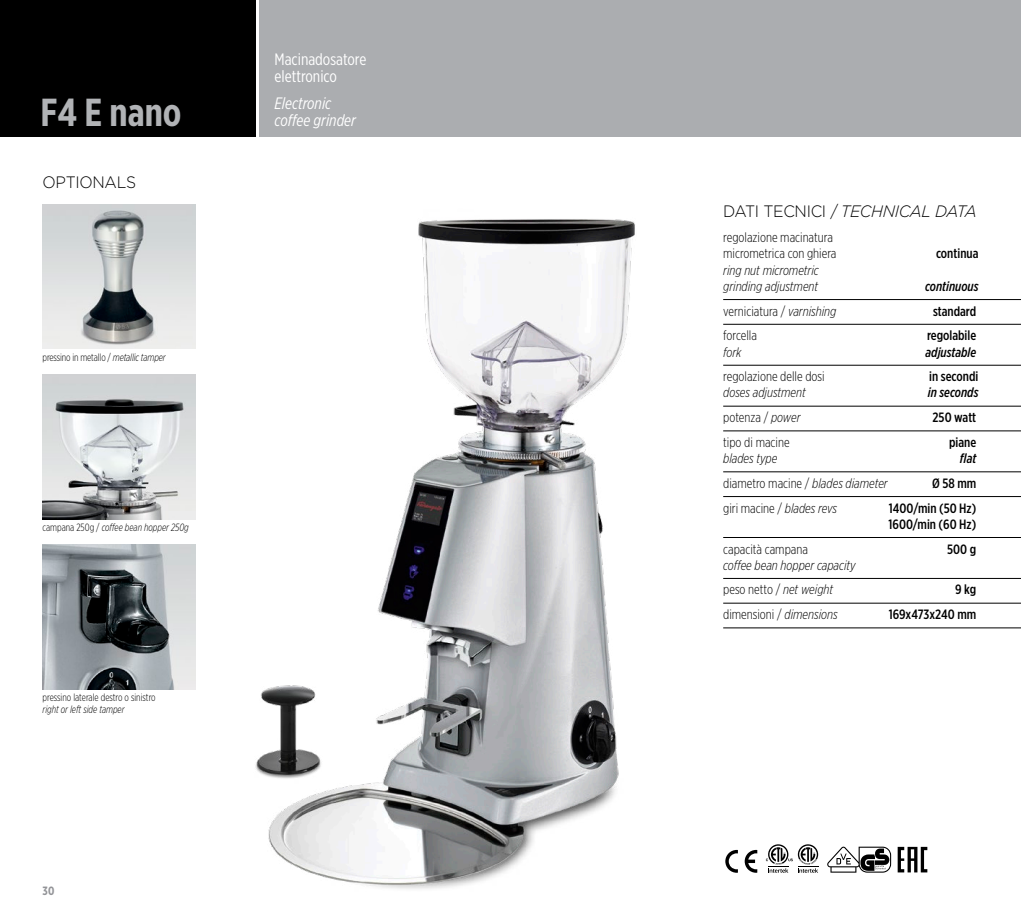
<style>
.page{position:relative;width:1021px;height:915px;background:#fff}
.page>*{position:absolute;margin:0;border:0;box-sizing:border-box;transform-origin:0 0}
.t1{font:700 39px "Gotham X Narrow";color:#b1b3b6}
.t2{font:16.5px/16.5px "Gotham X Narrow";color:#fff}
.t3{font:italic 300 16.5px "Gotham";letter-spacing:-.02em;color:#000;scale:.95 1}
.t4{font:italic 16.5px "Gotham X Narrow";color:#fff}
.t5{font:300 16.5px "Gotham";letter-spacing:-.02em;color:#000;scale:.95 1}
.t6{font:300 13.5px/16.2px "Gotham X Narrow";color:#000}
.t7{font:italic 300 13.5px/16.2px "Gotham X Narrow";color:#000}
.t8{font:500 13.5px/16.2px "Gotham X Narrow";color:#000}
.t9{font:italic 500 13.5px "Gotham X Narrow";color:#000}
.t10{font:700 12px "Gotham X Narrow";color:#939498}
.t11{font:300 10.5px "Gotham X Narrow";letter-spacing:-.005em;color:#000;scale:.95 1}
.t12{font:italic 300 10.5px "Gotham X Narrow";color:#000;scale:.95 1}
.s1{font-style:italic}
.s2{font-style:normal}
</style>
<div class="page">
<hr style="left:1020px;top:0;width:1px;height:136px;background:#000">
<div style="left:259px;top:0;width:761px;height:136px;background:#abadb0"></div>
<img style="left:268px;top:219px;width:367px;height:670px">
<img style="left:255px;top:674px;width:80px;height:110px">
<div style="left:0;top:0;width:255px;height:136px;background:#000"></div>
<hr style="left:723px;top:299px;width:297px;height:1px;background:#000">
<hr style="left:723px;top:324px;width:297px;height:1px;background:#000">
<hr style="left:723px;top:365px;width:297px;height:1px;background:#000">
<hr style="left:723px;top:406px;width:297px;height:1px;background:#000">
<hr style="left:723px;top:430px;width:297px;height:1px;background:#000">
<hr style="left:723px;top:471px;width:297px;height:1px;background:#000">
<hr style="left:723px;top:496px;width:297px;height:1px;background:#000">
<hr style="left:723px;top:537px;width:297px;height:1px;background:#000">
<hr style="left:723px;top:578px;width:297px;height:1px;background:#000">
<hr style="left:723px;top:602px;width:297px;height:1px;background:#000">
<hr style="left:723px;top:627px;width:297px;height:1px;background:#000">
<svg style="left:744px;top:849px;width:13px;height:23px"></svg>
<svg style="left:725px;top:849px;width:13px;height:23px"></svg>
<svg style="left:765px;top:844px;width:53px;height:28px"></svg>
<svg style="left:827px;top:846px;width:64px;height:26px"></svg>
<svg style="left:897px;top:846px;width:30px;height:26px"></svg>
<img style="left:43px;top:374px;width:153px;height:145px">
<img style="left:43px;top:204px;width:153px;height:145px">
<img style="left:43px;top:544px;width:153px;height:145px">
<h1 class="t1" style="left:40px;top:88px;width:142px">F4 E nano</h1>
<p class="t5" style="left:43px;top:171px;width:100px">OPTIONALS</p>
<p class="t11" style="left:43px;top:350px;width:131px">pressino in metallo / <span class="s1">metallic tamper</span></p>
<p class="t12" style="left:43px;top:521px;width:155px"><span class="s2">campana 250g /</span> coffee bean hopper 250g</p>
<p class="t11" style="left:43px;top:691px;width:121px">pressino laterale destro o sinistro</p>
<p class="t12" style="left:43px;top:703px;width:88px">right or left side tamper</p>
<p class="t10" style="left:43px;top:882px;width:13px">30</p>
<p class="t2" style="left:274px;top:51px;width:93px">Macinadosatore elettronico</p>
<p class="t4" style="left:274px;top:93px;width:58px">Electronic</p>
<p class="t4" style="left:274px;top:110px;width:83px">coffee grinder</p>
<p class="t3" style="left:723px;top:201px;width:268px"><span class="s2">DATI TECNICI /</span> TECHNICAL DATA</p>
<p class="t6" style="left:723px;top:229px;width:115px">regolazione macinatura micrometrica con ghiera</p>
<p class="t8" style="left:936px;top:245px;width:44px">continua</p>
<p class="t7" style="left:723px;top:261px;width:97px">ring nut micrometric grinding adjustment</p>
<p class="t9" style="left:925px;top:278px;width:55px">continuous</p>
<p class="t6" style="left:723px;top:302px;width:115px">verniciatura / <span class="s1">varnishing</span></p>
<p class="t8" style="left:933px;top:302px;width:45px">standard</p>
<p class="t6" style="left:723px;top:327px;width:35px">forcella</p>
<p class="t8" style="left:927px;top:327px;width:51px">regolabile</p>
<p class="t7" style="left:723px;top:343px;width:20px">fork</p>
<p class="t9" style="left:925px;top:343px;width:52px">adjustable</p>
<p class="t6" style="left:723px;top:368px;width:103px">regolazione delle dosi</p>
<p class="t8" style="left:929px;top:368px;width:51px">in secondi</p>
<p class="t7" style="left:723px;top:384px;width:84px">doses adjustment</p>
<p class="t9" style="left:927px;top:384px;width:52px">in seconds</p>
<p class="t6" style="left:723px;top:409px;width:79px">potenza / <span class="s1">power</span></p>
<p class="t8" style="left:932px;top:409px;width:45px">250 watt</p>
<p class="t6" style="left:723px;top:433px;width:68px">tipo di macine</p>
<p class="t8" style="left:949px;top:434px;width:29px">piane</p>
<p class="t7" style="left:723px;top:450px;width:56px">blades type</p>
<p class="t9" style="left:959px;top:450px;width:18px">flat</p>
<p class="t6" style="left:723px;top:474px;width:166px">diametro macine / <span class="s1">blades diameter</span></p>
<p class="t8" style="left:932px;top:474px;width:46px">Ø 58 mm</p>
<p class="t6" style="left:723px;top:499px;width:115px">giri macine / <span class="s1">blades revs</span></p>
<p class="t8" style="left:888px;top:499px;width:89px">1400/min (50 Hz)<br>1600/min (60 Hz)</p>
<p class="t6" style="left:723px;top:540px;width:86px">capacità campana</p>
<p class="t8" style="left:947px;top:540px;width:31px">500 g</p>
<p class="t7" style="left:723px;top:552px;width:134px;line-height:24.8px">coffee bean hopper capacity <span class="s2">peso netto /</span> net weight</p>
<p class="t8" style="left:955px;top:581px;width:23px">9 kg</p>
<p class="t6" style="left:723px;top:606px;width:116px">dimensioni / <span class="s1">dimensions</span></p>
<p class="t8" style="left:888px;top:606px;width:89px">169x473x240 mm</p>
</div>
